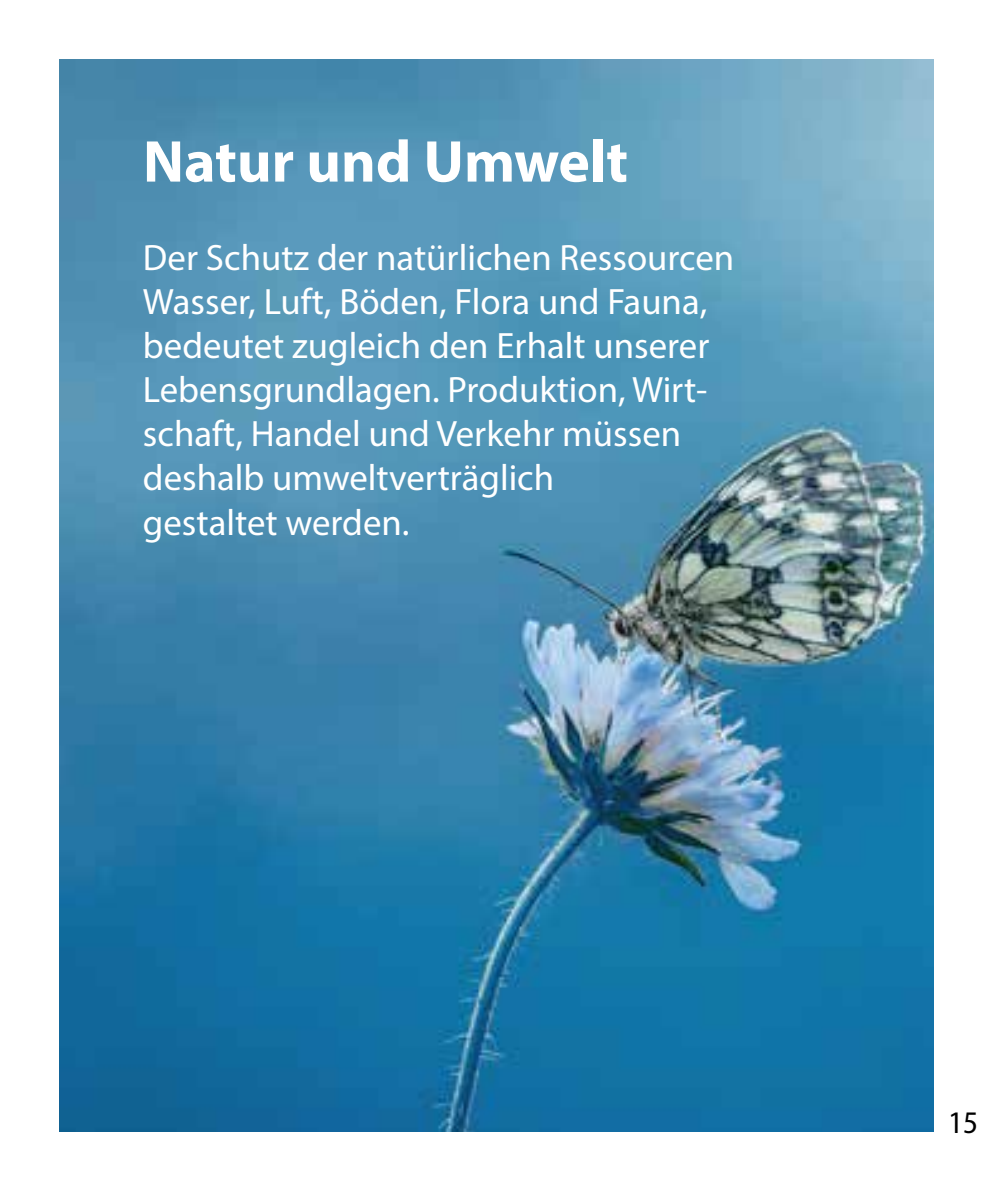
<style>
.page{position:relative;width:993px;height:1191px;background:#fff}
.page>*{position:absolute;margin:0;border:0;box-sizing:border-box;transform-origin:0 0}
.t1{font:700 59.5px "Myriad Pro";color:#fff}
.t2{font:36.75px/44.1px "Myriad Pro";color:#fff}
.t3{font:semi-condensed 31.5px "Myriad Pro";color:#000}
</style>
<div class="page">
<img style="left:60px;top:60px;width:873px;height:1071px">
<h1 class="t1" style="left:143px;top:123px;width:486px">Natur und Umwelt</h1>
<p class="t2" style="left:143px;top:235px;width:592px">Der Schutz der natürlichen Ressourcen Wasser, Luft, Böden, Flora und Fauna, bedeutet zugleich den Erhalt unserer Lebensgrundlagen. Produktion, Wirt&shy;schaft, Handel und Verkehr müssen deshalb umweltverträglich<br>gestaltet werden.</p>
<p class="t3" style="left:947px;top:1105px;width:31px">15</p>
</div>
